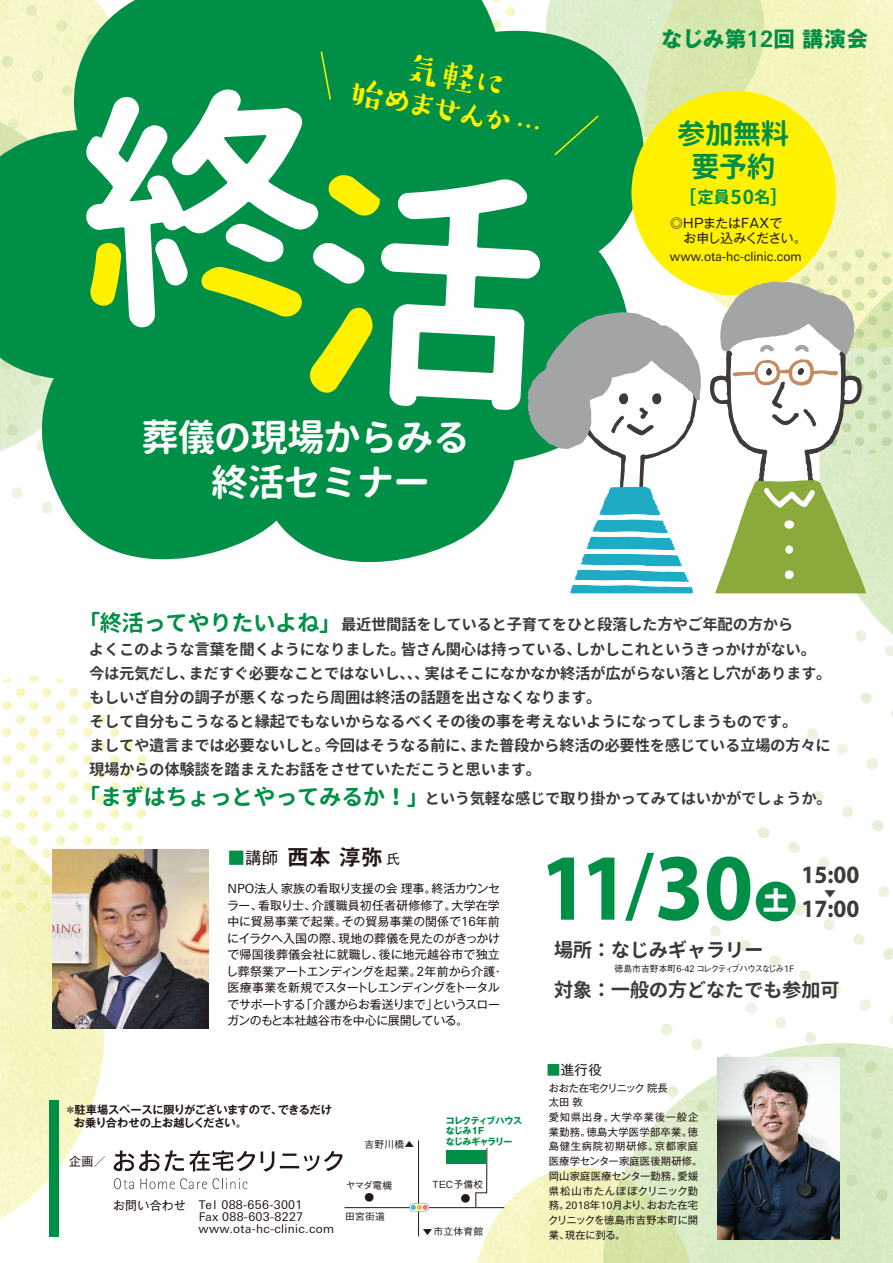
<style>
.page{position:relative;width:893px;height:1263px;background:#fff}
.page>*{position:absolute;margin:0;border:0;box-sizing:border-box;transform-origin:0 0}
.t1{font:700 95.55px "Myriad Pro";color:#008f46;scale:.93 1}
.t2{font:700 37.35px/45px "Gen Jyuu Gothic";letter-spacing:-.025em;color:#fff}
.t3{font:500 36px/34.5px "Suzumushi Std";color:#fff100;text-align:center}
.t4{font:700 28.5px/33px "Gen Jyuu Gothic";letter-spacing:-.025em;color:#008f46;text-align:center}
.t5{font:700 25.05px "Myriad Pro";color:#3e3a39;scale:.93 1}
.t6{font:700 21.45px "Gothic MB101 Pro";letter-spacing:.05em;color:#008f46}
.t7{font:700 21px "Gothic MB101 Pro De";color:#221815}
.t8{font:700 19.5px/40.5px "Gen Jyuu Gothic";letter-spacing:-.025em;color:#3e3a39}
.t9{font:16.5px "Gothic MB101 Pro";color:#221815}
.t10{font:700 16.35px "Gen Jyuu Gothic";color:#008f46}
.t11{font:700 15.45px/24.2px "Gen Jyuu Gothic";letter-spacing:-.025em;color:#3e3a39}
.t12{font:13.5px "Gothic MB101 Pro";color:#221815}
.t13{font:12.9px "Linotype Univers Basic";color:#221815;scale:.95 1}
.t14{font:12.9px/15px "Gothic MB101 Pro";letter-spacing:-.015em;color:#221815}
.t15{font:12px/12px "Linotype Univers Basic";letter-spacing:.025em;color:#221815}
.t16{font:12px "Gothic MB101 Pro";letter-spacing:.015em;color:#221815}
.t17{font:700 12px "Shin Go Pro";color:#3e3a39}
.t18{font:11.85px/16.5px "Gothic MB101 Pro";letter-spacing:-.005em;color:#221815}
.t19{font:700 11.25px/13.5px "Gothic MB101 Pro De";letter-spacing:-.02em;color:#221815}
.t20{font:10.35px/14.7px "Gothic MB101 Pro";letter-spacing:.015em;color:#221815}
.t21{font:500 9.75px/12px "Gothic BBB Pro";letter-spacing:.025em;color:#221815;text-align:center}
.t22{font:9.6px "Koz Go Pr 6 N";color:#221815}
.t23{font:500 9px "Gothic BBB Pro";letter-spacing:-.145em;color:#221815}
.t24{font:700 9px/10.8px "Gothic MB101 Pro";letter-spacing:-.075em;color:#008f46}
.s1{font-family:"Linotype Univers Basic";font-size:22.5px}
.s2{font-size:18.6px}
.s3{font-size:19.2px}
.s4{font-size:22.5px;color:#008f46}
.s5{color:#008f46}
.s6{font-family:"Gothic MB101 Pro";font-weight:400;font-size:13.5px}
.s7{font-family:"Linotype Univers Basic";font-size:12.6px}
.s8{font-family:"Linotype Univers Basic";font-weight:400}
.s9{font-family:"Linotype Univers Basic"}
</style>
<div class="page">
<svg style="left:661px;top:1024px;width:12px;height:11px"></svg>
<svg style="left:691px;top:1038px;width:11px;height:5px"></svg>
<svg style="left:715px;top:987px;width:11px;height:12px"></svg>
<svg style="left:745px;top:1002px;width:12px;height:11px"></svg>
<svg style="left:775px;top:1017px;width:11px;height:11px"></svg>
<svg style="left:805px;top:1032px;width:11px;height:11px"></svg>
<svg style="left:710px;top:926px;width:11px;height:11px"></svg>
<svg style="left:739px;top:940px;width:12px;height:11px"></svg>
<svg style="left:769px;top:955px;width:11px;height:11px"></svg>
<svg style="left:799px;top:970px;width:12px;height:11px"></svg>
<svg style="left:829px;top:984px;width:12px;height:12px"></svg>
<svg style="left:859px;top:999px;width:12px;height:12px"></svg>
<svg style="left:889px;top:1015px;width:4px;height:9px"></svg>
<svg style="left:794px;top:903px;width:11px;height:12px"></svg>
<svg style="left:823px;top:919px;width:12px;height:11px"></svg>
<svg style="left:853px;top:934px;width:12px;height:11px"></svg>
<svg style="left:884px;top:948px;width:9px;height:12px"></svg>
<svg style="left:758px;top:827px;width:11px;height:11px"></svg>
<svg style="left:788px;top:841px;width:12px;height:12px"></svg>
<svg style="left:818px;top:857px;width:12px;height:11px"></svg>
<svg style="left:848px;top:871px;width:11px;height:12px"></svg>
<svg style="left:878px;top:886px;width:11px;height:11px"></svg>
<svg style="left:812px;top:791px;width:12px;height:11px"></svg>
<svg style="left:842px;top:806px;width:11px;height:11px"></svg>
<svg style="left:872px;top:820px;width:11px;height:11px"></svg>
<svg style="left:807px;top:728px;width:11px;height:12px"></svg>
<svg style="left:836px;top:743px;width:12px;height:12px"></svg>
<svg style="left:866px;top:758px;width:12px;height:12px"></svg>
<svg style="left:861px;top:693px;width:11px;height:10px"></svg>
<svg style="left:891px;top:709px;width:2px;height:8px"></svg>
<img style="left:1px;top:914px;width:104px;height:304px">
<img style="left:819px;top:593px;width:74px;height:64px">
<img style="left:657px;top:0;width:236px;height:293px">
<img style="left:474px;top:1167px;width:129px;height:96px">
<img style="left:657px;top:0;width:108px;height:125px">
<img style="left:603px;top:1043px;width:290px;height:220px">
<svg style="left:1px;top:676px;width:151px;height:238px"></svg>
<svg style="left:0;top:0;width:657px;height:563px;fill:#008f46"></svg>
<div style="left:49px;top:1100px;width:10px;height:137px;background:#008f46"></div>
<hr style="left:344px;top:1207px;width:160px;height:1px;background:#221815">
<hr style="left:418px;top:1140px;width:1px;height:96px;background:#221815">
<svg style="left:475px;top:1148px;width:13px;height:60px"></svg>
<div style="left:446px;top:1151px;width:39px;height:13px;background:#008f46"></div>
<svg style="left:409px;top:1203px;width:20px;height:8px"></svg>
<img style="left:718px;top:1058px;width:121px;height:182px">
<svg style="left:114px;top:1178px;width:20px;height:11px"></svg>
<svg style="left:140px;top:1178px;width:108px;height:11px"></svg>
<svg style="left:114px;top:1150px;width:141px;height:21px"></svg>
<svg style="left:261px;top:1151px;width:13px;height:21px"></svg>
<svg style="left:280px;top:1151px;width:63px;height:20px"></svg>
<img style="left:52px;top:850px;width:157px;height:179px">
<svg style="left:625px;top:853px;width:29px;height:68px"></svg>
<div style="left:756px;top:881px;width:40px;height:40px;background:#008f46;border-radius:50%"></div>
<svg style="left:86px;top:89px;width:232px;height:238px"></svg>
<svg style="left:193px;top:267px;width:109px;height:50px"></svg>
<svg style="left:73px;top:214px;width:48px;height:92px"></svg>
<svg style="left:313px;top:179px;width:227px;height:231px;fill:#008f46"></svg>
<svg style="left:329px;top:175px;width:51px;height:41px"></svg>
<svg style="left:310px;top:308px;width:63px;height:85px"></svg>
<svg style="left:320px;top:50px;width:12px;height:51px"></svg>
<svg style="left:553px;top:114px;width:47px;height:43px"></svg>
<div style="left:631px;top:91px;width:205px;height:204px;background:#fff100;border-radius:50%"></div>
<svg style="left:708px;top:248px;width:185px;height:345px"></svg>
<svg style="left:526px;top:307px;width:175px;height:286px"></svg>
<h3 class="t3" style="left:359px;top:40px;width:202px;rotate:11deg">気軽に<br>始めませんか …</h3>
<h2 class="t2" style="left:211px;top:414px;width:261px;text-indent:-70px">葬儀の現場からみる終活セミナー</h2>
<h3 class="t6" style="left:661px;top:21px;width:209px">なじみ第<span class="s1">12</span>回 講演会</h3>
<h3 class="t4" style="left:677px;top:117px;width:113px">参加無料要予約</h3>
<p class="t14" style="left:684px;top:214px;width:125px;text-indent:-14px">◎HPまたはFAXで<br>お申し込みください。</p>
<p class="t13" style="left:670px;top:249px;width:140px">www.ota-hc-clinic.com</p>
<p class="t10" style="left:678px;top:185px;width:112px"><span class="s2">［</span>定員<span class="s3">50</span>名<span class="s2">］</span></p>
<p class="t11" style="left:89px;top:612px;width:744px;text-indent:-11px"><span class="s4">「終活ってやりたいよね」</span>最近世間話をしていると子育てをひと段落した方やご年配の方から<br>よくこのような言葉を聞くようになりました。皆さん関心は持っている、しかしこれというきっかけがない。今は元気だし、まだすぐ必要なことではないし、、、実はそこになかなか終活が広がらない落とし穴があります。もしいざ自分の調子が悪くなったら周囲は終活の話題を出さなくなります。<br>そして自分もこうなると縁起でもないからなるべくその後の事を考えないようになってしまうものです。<br>ましてや遺言までは必要ないしと。今回はそうなる前に、また普段から終活の必要性を感じている立場の方々に現場からの体験談を踏まえたお話をさせていただこうと思います。</p>
<p class="t11" style="left:78px;top:786px;width:756px"><span class="s4">「まずはちょっとやってみるか！」</span>という気軽な感じで取り掛かってみてはいかがでしょうか。</p>
<p class="t9" style="left:228px;top:844px;width:52px"><span class="s5">■</span>講師</p>
<h3 class="t7" style="left:287px;top:839px;width:114px">西本 淳弥<span class="s6">氏</span></h3>
<p class="t18" style="left:226px;top:879px;width:279px"><span class="s7">NPO</span>法人家族の看取り支援の会理事。終活カウンセラー、看取り士、介護職員初任者研修修了。大学在学中に貿易事業で起業。その貿易事業の関係で<span class="s7">16</span>年前にイラクへ入国の際、現地の葬儀を見たのがきっかけで帰国後葬儀会社に就職し、後に地元越谷市で独立し葬祭業アートエンディングを起業。<span class="s7">2</span>年前から介護・医療事業を新規でスタートしエンディングをトータルでサポートする「介護からお看送りまで」というスローガンのもと本社越谷市を中心に展開している。</p>
<p class="t19" style="left:74px;top:1101px;width:260px;text-indent:-9px">＊駐車場スペースに限りがございますので、できるだけお乗り合わせの上お越しください。</p>
<p class="t16" style="left:69px;top:1151px;width:38px">企画／</p>
<p class="t16" style="left:113px;top:1195px;width:74px">お問い合わせ</p>
<p class="t15" style="left:199px;top:1199px;width:106px">Tel 088-656-3001<br>Fax 088-603-8227</p>
<p class="t15" style="left:199px;top:1223px;width:137px">www.ota-hc-clinic.com</p>
<p class="t21" style="left:365px;top:1137px;width:51px">吉野川橋▲</p>
<p class="t24" style="left:446px;top:1113px;width:78px">コレクティブハウスなじみ1F<br>なじみギャラリー</p>
<p class="t21" style="left:346px;top:1178px;width:48px">ヤマダ電機●</p>
<p class="t21" style="left:345px;top:1209px;width:41px">田宮街道</p>
<p class="t21" style="left:433px;top:1177px;width:52px">TEC予備校</p>
<p class="t22" style="left:461px;top:1193px;width:11px">●</p>
<p class="t21" style="left:433px;top:1224px;width:51px">市立体育館</p>
<p class="t21" style="left:432px;top:1239px;width:11px;rotate:-180deg">▲</p>
<h1 class="t1" style="left:540px;top:825px;width:231px">11 30</h1>
<h3 class="t5" style="left:801px;top:859px;width:64px">15:00</h3>
<h3 class="t5" style="left:763px;top:893px;width:105px"><sup>土</sup> 17:00</h3>
<p class="t17" style="left:824px;top:884px;width:13px">▼</p>
<p class="t8" style="left:554px;top:929px;width:287px">場所：なじみギャラリー<br>対象：一般の方どなたでも参加可</p>
<p class="t23" style="left:615px;top:961px;width:181px">徳島市吉野本町<span class="s8">6-42</span> コレクティブハウスなじみ<span class="s8">1F</span></p>
<p class="t23" style="left:626px;top:983px;width:10px">　</p>
<p class="t12" style="left:547px;top:1059px;width:57px"><span class="s5">■</span>進行役</p>
<p class="t20" style="left:548px;top:1079px;width:156px">おおた在宅クリニック院長<br>太田敦<br>愛知県出身。大学卒業後一般企業勤務。徳島大学医学部卒業。徳島健生病院初期研修。京都家庭医療学センター家庭医後期研修。岡山家庭医療センター勤務。愛媛県松山市たんぽぽクリニック勤務。<span class="s9">2018</span>年<span class="s9">10</span>月より、おおた在宅クリニックを徳島市吉野本町に開業、現在に到る。</p>
</div>
